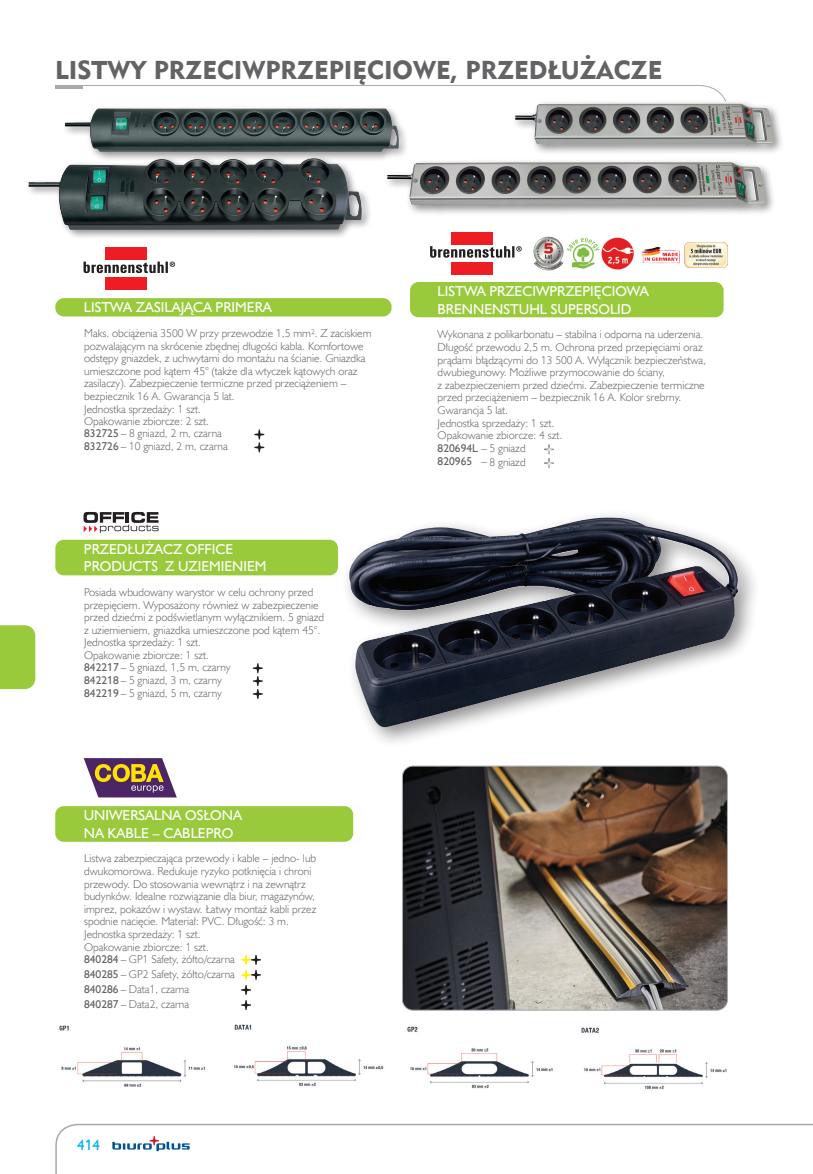
<style>
.page{position:relative;width:813px;height:1174px;background:#fff}
.page>*{position:absolute;margin:0;border:0;box-sizing:border-box;transform-origin:0 0}
.Rozdziały_nie_do_spisu{font:25.65px "Geometric 415 Blk EU";color:#636366}
.t1{font:15px "Humanst 521 EU";color:#00aeef}
.Nazwa_modułu_A{font:14.4px/17.2px "Humanst 521 EU";color:#fff}
.opis_produktów{font:14.4px/17.2px "Humanst 521 EU";color:#fff}
.opis_produktów-2{font:11.4px/12.6px "Humanst 521 Lt EU";color:#636366}
.opis_produktów-3{font:11.4px "Humanst 521 EU";color:#636366}
.s1{font-family:"Humanst 521 EU"}
</style>
<div class="page">
<svg style="left:55px;top:1123px;width:757px;height:51px"></svg>
<svg style="left:55px;top:85px;width:671px;height:15px"></svg>
<hr style="left:55px;top:86px;width:28px;height:3px;background:#a8a9ad">
<svg style="left:112px;top:1136px;width:77px;height:15px"></svg>
<div style="left:0;top:625px;width:35px;height:64px;background:#99ca3b"></div>
<img style="left:581px;top:1027px;width:146px;height:63px">
<img style="left:59px;top:1025px;width:146px;height:62px">
<img style="left:407px;top:1026px;width:146px;height:63px">
<img style="left:234px;top:1024px;width:150px;height:63px">
<img style="left:402px;top:767px;width:325px;height:243px">
<div style="left:402px;top:765px;width:325px;height:245px;border:1px solid #a8a9ad;border-radius:11px"></div>
<div style="left:55px;top:806px;width:298px;height:35px;background:#99ca3b;border-radius:9px"></div>
<svg style="left:241px;top:954px;width:20px;height:10px"></svg>
<svg style="left:241px;top:970px;width:20px;height:40px"></svg>
<svg style="left:83px;top:758px;width:94px;height:39px"></svg>
<svg style="left:83px;top:512px;width:75px;height:21px"></svg>
<div style="left:55px;top:540px;width:283px;height:35px;background:#99ca3b;border-radius:9px"></div>
<svg style="left:253px;top:663px;width:10px;height:36px"></svg>
<div style="left:341px;top:509px;width:419px;height:240px;background:#231f20;opacity:.5"></div>
<img style="left:349px;top:517px;width:388px;height:210px">
<div style="left:104px;top:248px;width:42px;height:12px;background:#ee1d23"></div>
<div style="left:104px;top:278px;width:42px;height:12px;background:#ee1d23"></div>
<svg style="left:83px;top:261px;width:92px;height:12px"></svg>
<div style="left:55px;top:298px;width:336px;height:18px;background:#99ca3b;border-radius:9px"></div>
<svg style="left:254px;top:429px;width:10px;height:23px"></svg>
<div style="left:61px;top:105px;width:347px;height:57px;background:#231f20;opacity:.5"></div>
<img style="left:65px;top:108px;width:334px;height:44px">
<div style="left:25px;top:154px;width:346px;height:86px;background:#231f20;opacity:.5"></div>
<img style="left:28px;top:158px;width:334px;height:72px">
<div style="left:451px;top:232px;width:42px;height:12px;background:#ee1d23"></div>
<div style="left:451px;top:262px;width:42px;height:12px;background:#ee1d23"></div>
<svg style="left:430px;top:246px;width:91px;height:12px"></svg>
<img style="left:533px;top:236px;width:101px;height:34px">
<img style="left:640px;top:247px;width:39px;height:16px">
<img style="left:684px;top:242px;width:43px;height:26px">
<div style="left:410px;top:282px;width:313px;height:35px;background:#99ca3b;border-radius:9px"></div>
<svg style="left:544px;top:444px;width:9px;height:24px"></svg>
<div style="left:383px;top:158px;width:392px;height:58px;background:#231f20;opacity:.5"></div>
<img style="left:387px;top:162px;width:378px;height:44px">
<div style="left:511px;top:100px;width:272px;height:56px;background:#231f20;opacity:.5"></div>
<img style="left:515px;top:104px;width:258px;height:41px">
<p class="Rozdziały_nie_do_spisu" style="left:55px;top:54px;width:608px">LISTWY PRZECIWPRZEPIĘCIOWE, PRZEDŁUŻACZE</p>
<p class="Nazwa_modułu_A" style="left:84px;top:299px;width:189px">LISTWA ZASILAJĄCA PRIMERA</p>
<p class="opis_produktów-2" style="left:84px;top:327px;width:289px">Maks. obciążenia 3500 W przy przewodzie 1,5 mm². Z zaciskiem pozwalającym na skrócenie zbędnej długości kabla. Komfortowe odstępy gniazdek, z uchwytami do montażu na ścianie. Gniazdka umieszczone pod kątem 45° (także dla wtyczek kątowych oraz zasilaczy). Zabezpieczenie termiczne przed przeciążeniem – bezpiecznik 16 A. Gwarancja 5 lat.</p>
<p class="opis_produktów-2" style="left:84px;top:402px;width:118px">Jednostka sprzedaży: 1 szt.</p>
<p class="opis_produktów-2" style="left:84px;top:415px;width:126px">Opakowanie zbiorcze: 2 szt.</p>
<p class="opis_produktów-2" style="left:84px;top:427px;width:139px"><span class="s1">832725</span> – 8 gniazd, 2 m, czarna</p>
<p class="opis_produktów-2" style="left:84px;top:440px;width:145px"><span class="s1">832726</span> – 10 gniazd, 2 m, czarna</p>
<p class="Nazwa_modułu_A" style="left:84px;top:540px;width:184px">PRZEDŁUŻACZ OFFICE<br>PRODUCTS Z UZIEMIENIEM</p>
<p class="opis_produktów-2" style="left:84px;top:585px;width:241px">Posiada wbudowany warystor w celu ochrony przed przepięciem. Wyposażony również w zabezpieczenie przed dziećmi z podświetlanym wyłącznikiem. 5 gniazd z uziemieniem, gniazdka umieszczone pod kątem 45°.</p>
<p class="opis_produktów-2" style="left:84px;top:636px;width:118px">Jednostka sprzedaży: 1 szt.</p>
<p class="opis_produktów-2" style="left:84px;top:648px;width:126px">Opakowanie zbiorcze: 1 szt.</p>
<p class="opis_produktów-2" style="left:84px;top:660px;width:148px"><span class="s1">842217</span> – 5 gniazd, 1,5 m, czarny</p>
<p class="opis_produktów-2" style="left:84px;top:673px;width:139px"><span class="s1">842218</span> – 5 gniazd, 3 m, czarny</p>
<p class="opis_produktów-2" style="left:84px;top:686px;width:139px"><span class="s1">842219</span> – 5 gniazd, 5 m, czarny</p>
<p class="Nazwa_modułu_A" style="left:84px;top:806px;width:160px">UNIWERSALNA OSŁONA<br>NA KABLE – CABLEPRO</p>
<p class="opis_produktów-2" style="left:84px;top:852px;width:233px">Listwa zabezpieczająca przewody i kable – jedno- lub</p>
<p class="opis_produktów-2" style="left:84px;top:864px;width:234px">dwukomorowa. Redukuje ryzyko potknięcia i chroni przewody. Do stosowania wewnątrz i na zewnątrz budynków. Idealne rozwiązanie dla biur, magazynów, imprez, pokazów i wystaw. Łatwy montaż kabli przez spodnie nacięcie. Materiał: PVC. Długość: 3 m.<br>Jednostka sprzedaży: 1 szt.</p>
<p class="opis_produktów-2" style="left:84px;top:940px;width:126px">Opakowanie zbiorcze: 1 szt.</p>
<p class="opis_produktów-2" style="left:84px;top:952px;width:152px"><span class="s1">840284</span> – GP1 Safety, żółto/czarna</p>
<p class="opis_produktów-2" style="left:84px;top:967px;width:152px"><span class="s1">840285</span> – GP2 Safety, żółto/czarna</p>
<p class="opis_produktów-2" style="left:84px;top:982px;width:106px"><span class="s1">840286</span> – Data1, czarna</p>
<p class="opis_produktów-2" style="left:84px;top:997px;width:106px"><span class="s1">840287</span> – Data2, czarna</p>
<h2 class="t1" style="left:77px;top:1135px;width:24px">414</h2>
<p class="opis_produktów" style="left:437px;top:283px;width:212px">LISTWA PRZECIWPRZEPIĘCIOWA<br>BRENNENSTUHL SUPERSOLID</p>
<p class="opis_produktów-2" style="left:437px;top:328px;width:270px">Wykonana z polikarbonatu – stabilna i odporna na uderzenia.<br>Długość przewodu 2,5 m. Ochrona przed przepięciami oraz prądami błądzącymi do 13 500 A. Wyłącznik bezpieczeństwa, dwubiegunowy. Możliwe przymocowanie do ściany,<br>z zabezpieczeniem przed dziećmi. Zabezpieczenie termiczne przed przeciążeniem – bezpiecznik 16 A. Kolor srebrny.<br>Gwarancja 5 lat.</p>
<p class="opis_produktów-2" style="left:437px;top:416px;width:118px">Jednostka sprzedaży: 1 szt.</p>
<p class="opis_produktów-2" style="left:437px;top:429px;width:126px">Opakowanie zbiorcze: 4 szt.</p>
<p class="opis_produktów-2" style="left:437px;top:442px;width:89px"><span class="s1">820694L</span> – 5 gniazd</p>
<p class="opis_produktów-3" style="left:437px;top:454px;width:36px">820965</p>
<p class="opis_produktów-2" style="left:481px;top:455px;width:46px">– 8 gniazd</p>
</div>
